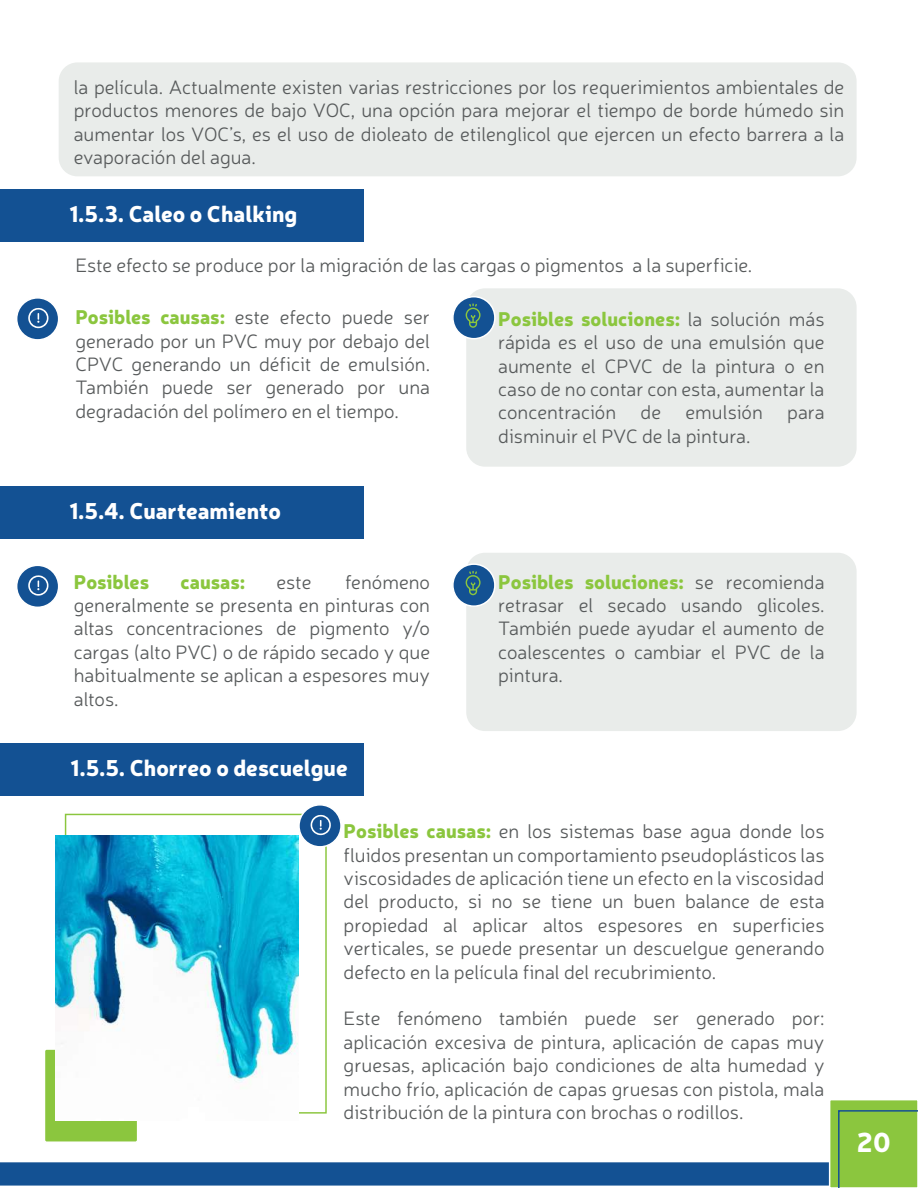
<style>
.page{position:relative;width:918px;height:1188px;background:#fff}
.page>*{position:absolute;margin:0;border:0;box-sizing:border-box;transform-origin:0 0}
.t1{font:900 27px "Neris";color:#fff}
.t2{font:900 22.5px "Neris";color:#fff}
.t3{font:300 19.5px/23.4px "Neris";color:#575a5b;text-align:justify}
.t4{font:900 19.5px "Neris";color:#8bc63e}
.s1{font-weight:900;color:#8bc63e}
</style>
<div class="page">
<div style="left:59px;top:62px;width:798px;height:114px;background:#e9ecea;border-radius:19px"></div>
<div style="left:0;top:190px;width:363px;height:52px;background:#135193"></div>
<div style="left:0;top:486px;width:363px;height:53px;background:#135193"></div>
<div style="left:0;top:743px;width:363px;height:53px;background:#135193"></div>
<div style="left:466px;top:288px;width:391px;height:179px;background:#e9ecea;border-radius:19px"></div>
<div style="left:466px;top:553px;width:391px;height:178px;background:#e9ecea;border-radius:19px"></div>
<div style="left:44px;top:1049px;width:94px;height:93px;background:#8bc63e;border-radius:2px"></div>
<div style="left:44px;top:1048px;width:94px;height:95px;border:2px solid #fff;border-radius:2px"></div>
<div style="left:829px;top:1099px;width:89px;height:89px;background:#8bc63e;border:2px solid #fff"></div>
<svg style="left:0;top:1110px;width:918px;height:78px"></svg>
<img style="left:55px;top:835px;width:243px;height:285px">
<div style="left:17px;top:298px;width:42px;height:42px;background:#135193;border-radius:50%"></div>
<div style="left:16px;top:297px;width:43px;height:44px;border:2px solid #fff;border-radius:50%"></div>
<svg style="left:28px;top:308px;width:21px;height:20px"></svg>
<div style="left:453px;top:297px;width:42px;height:42px;background:#135193;border-radius:50%"></div>
<div style="left:452px;top:296px;width:44px;height:43px;border:2px solid #fff;border-radius:50%"></div>
<svg style="left:466px;top:303px;width:15px;height:25px"></svg>
<div style="left:17px;top:565px;width:42px;height:42px;background:#135193;border-radius:50%"></div>
<div style="left:16px;top:565px;width:43px;height:43px;border:2px solid #fff;border-radius:50%"></div>
<svg style="left:28px;top:575px;width:21px;height:21px"></svg>
<div style="left:299px;top:805px;width:42px;height:42px;background:#135193;border-radius:50%"></div>
<div style="left:298px;top:804px;width:44px;height:44px;border:2px solid #fff;border-radius:50%"></div>
<svg style="left:311px;top:814px;width:20px;height:21px"></svg>
<div style="left:453px;top:564px;width:42px;height:42px;background:#135193;border-radius:50%"></div>
<div style="left:452px;top:563px;width:44px;height:44px;border:2px solid #fff;border-radius:50%"></div>
<svg style="left:466px;top:571px;width:15px;height:24px"></svg>
<p class="t3" style="left:74px;top:75px;width:772px">la película. Actualmente existen varias restricciones por los requerimientos ambientales de productos menores de bajo VOC, una opción para mejorar el tiempo de borde húmedo sin aumentar los VOC’s, es el uso de dioleato de etilenglicol que ejercen un efecto barrera a la evaporación del agua.</p>
<p class="t2" style="left:69px;top:198px;width:230px">1.5.3. Caleo o Chalking</p>
<p class="t3" style="left:75px;top:253px;width:678px">Este efecto se produce por la migración de las cargas o pigmentos a la superficie.</p>
<p class="t3" style="left:75px;top:305px;width:356px"><span class="s1">Posibles causas:</span> este efecto puede ser generado por un PVC muy por debajo del CPVC generando un déficit de emulsión.<br>También puede ser generado por una degradación del polímero en el tiempo.</p>
<p class="t3" style="left:498px;top:307px;width:328px"><span class="s1">Posibles soluciones:</span> la solución más rápida es el uso de una emulsión que aumente el CPVC de la pintura o en caso de no contar con esta, aumentar la concentración de emulsión para disminuir el PVC de la pintura.</p>
<p class="t2" style="left:69px;top:494px;width:213px">1.5.4. Cuarteamiento</p>
<p class="t3" style="left:74px;top:569px;width:358px;text-indent:271px">fenómeno generalmente se presenta en pinturas con altas concentraciones de pigmento y/o cargas (alto PVC) o de rápido secado y que habitualmente se aplican a espesores muy altos.</p>
<p class="t3" style="left:498px;top:569px;width:328px"><span class="s1">Posibles soluciones:</span> se recomienda retrasar el secado usando glicoles.<br>También puede ayudar el aumento de coalescentes o cambiar el PVC de la pintura.</p>
<p class="t4" style="left:74px;top:567px;width:77px">Posibles</p>
<p class="t4" style="left:181px;top:567px;width:66px">causas:</p>
<p class="t3" style="left:277px;top:569px;width:36px">este</p>
<p class="t2" style="left:70px;top:751px;width:279px">1.5.5. Chorreo o descuelgue</p>
<p class="t3" style="left:344px;top:819px;width:482px"><span class="s1">Posibles causas:</span> en los sistemas base agua donde los fluidos presentan un comportamiento pseudoplásticos las viscosidades de aplicación tiene un efecto en la viscosidad del producto, si no se tiene un buen balance de esta propiedad al aplicar altos espesores en superficies verticales, se puede presentar un descuelgue generando defecto en la película final del recubrimiento.</p>
<p class="t3" style="left:344px;top:1006px;width:482px">Este fenómeno también puede ser generado por: aplicación excesiva de pintura, aplicación de capas muy gruesas, aplicación bajo condiciones de alta humedad y mucho frío, aplicación de capas gruesas con pistola, mala distribución de la pintura con brochas o rodillos.</p>
<h1 class="t1" style="left:857px;top:1122px;width:35px">20</h1>
</div>
